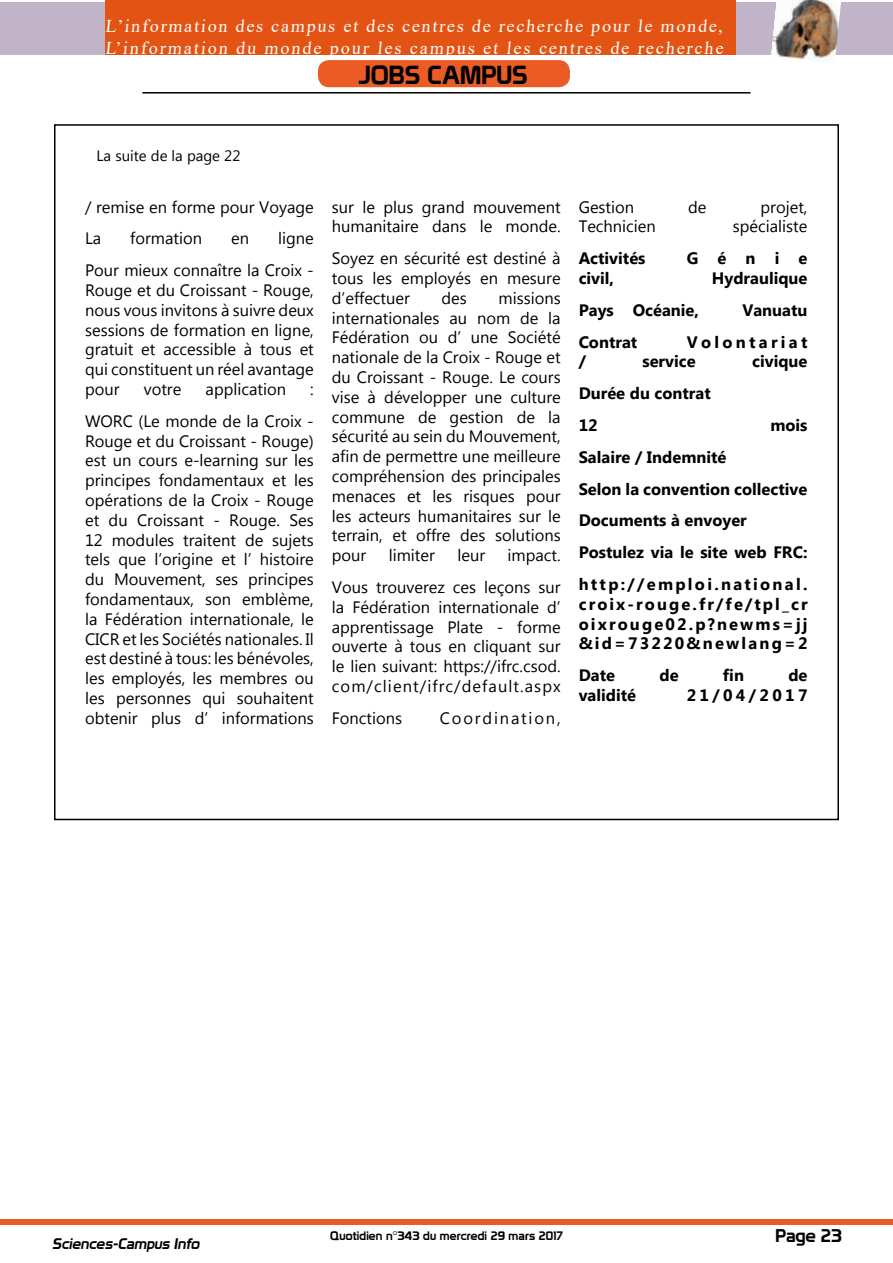
<style>
.page{position:relative;width:893px;height:1263px;background:#fff}
.page>*{position:absolute;margin:0;border:0;box-sizing:border-box;transform-origin:0 0}
.t1{font:25.5px "Prototype";color:#000}
.t2{font:18px/21.6px "Times New Roman";letter-spacing:.105em;color:#fff}
.t3{font:18px "Prototype";color:#000}
.t4{font:16.5px/19.8px "Myanmar Text";color:#000;text-align:justify}
.t5{font:700 16.5px/31.8px "Myanmar Text";color:#000}
.t6{font:16.5px "Myanmar Text";letter-spacing:.11em;color:#000}
.t7{font:700 16.5px "Myanmar Text";letter-spacing:.2em;color:#000}
.t8{font:italic 15px "Prototype";color:#000}
.t9{font:15px "Myanmar Text";color:#000}
.t10{font:12px "Prototype";letter-spacing:.01em;color:#000}
</style>
<div class="page">
<div style="left:0;top:1219px;width:893px;height:6px;background:#ea5c24"></div>
<div style="left:0;top:2px;width:893px;height:52px;background:#c2b4c8"></div>
<div style="left:105px;top:0;width:630px;height:54px;background:#e35414"></div>
<img style="left:771px;top:0;width:70px;height:62px">
<hr style="left:142px;top:92px;width:608px;height:2px;background:#000">
<div style="left:319px;top:61px;width:250px;height:25px;background:#ea5c24;border-radius:11px"></div>
<div style="left:318px;top:60px;width:252px;height:27px;border:2px solid #ea5c24;border-radius:11px"></div>
<p class="t2" style="left:105px;top:15px;width:622px">L’information des campus et des centres de recherche pour le monde,<br>L’information du monde pour les campus et les centres de recherche</p>
<h1 class="t1" style="left:359px;top:60px;width:170px">JOBS CAMPUS</h1>
<p class="t9" style="left:97px;top:147px;width:145px">La suite de la page 22</p>
<p class="t4" style="left:85px;top:191px;width:230px;line-height:31.8px">/ remise en forme pour Voyage<br>La</p>
<p class="t4" style="left:130px;top:229px;width:73px">formation</p>
<p class="t4" style="left:231px;top:229px;width:19px">en</p>
<p class="t4" style="left:85px;top:223px;width:230px;line-height:31.8px;text-align:right">ligne<br>Pour mieux connaître la Croix -</p>
<p class="t4" style="left:85px;top:280px;width:230px">Rouge et du Croissant - Rouge, nous vous invitons à suivre deux sessions de formation en ligne, gratuit et accessible à tous et qui constituent un réel avantage pour</p>
<p class="t4" style="left:144px;top:379px;width:39px">votre</p>
<p class="t4" style="left:206px;top:379px;width:82px">application</p>
<p class="t4" style="left:85px;top:373px;width:230px;line-height:31.8px;text-align:right">:<br>WORC (Le monde de la Croix -</p>
<p class="t4" style="left:85px;top:431px;width:230px">Rouge et du Croissant - Rouge) est un cours e-learning sur les principes fondamentaux et les opérations de la Croix - Rouge et du Croissant - Rouge. Ses 12 modules traitent de sujets tels que l’origine et l’ histoire du Mouvement, ses principes fondamentaux, son emblème, la Fédération internationale, le CICR et les Sociétés nationales. Il est destiné à tous: les bénévoles, les employés, les membres ou les personnes qui souhaitent obtenir plus d’ informations</p>
<p class="t4" style="left:332px;top:197px;width:230px">sur le plus grand mouvement humanitaire dans le monde.</p>
<p class="t4" style="left:332px;top:249px;width:230px">Soyez en sécurité est destiné à tous les employés en mesure d’effectuer</p>
<p class="t4" style="left:441px;top:288px;width:27px">des</p>
<p class="t4" style="left:332px;top:288px;width:230px;text-indent:167px">missions internationales au nom de la Fédération ou d’ une Société nationale de la Croix - Rouge et du Croissant - Rouge. Le cours vise à développer une culture commune de gestion de la sécurité au sein du Mouvement, afin de permettre une meilleure compréhension des principales menaces et les risques pour les acteurs humanitaires sur le terrain, et offre des solutions pour</p>
<p class="t4" style="left:389px;top:546px;width:48px">limiter</p>
<p class="t4" style="left:457px;top:546px;width:29px">leur</p>
<p class="t4" style="left:332px;top:540px;width:230px;line-height:31.8px;text-align:right">impact.<br>Vous trouverez ces leçons sur</p>
<p class="t4" style="left:332px;top:597px;width:230px">la Fédération internationale d’ apprentissage Plate - forme ouverte à tous en cliquant sur le lien suivant: https://ifrc.csod. com/client/ifrc/default.aspx</p>
<p class="t4" style="left:332px;top:708px;width:72px">Fonctions</p>
<p class="t6" style="left:440px;top:708px;width:122px">Coordination,</p>
<p class="t4" style="left:579px;top:197px;width:57px">Gestion</p>
<p class="t4" style="left:688px;top:197px;width:20px">de</p>
<p class="t4" style="left:761px;top:197px;width:48px">projet,</p>
<p class="t4" style="left:579px;top:217px;width:79px">Technicien</p>
<p class="t4" style="left:733px;top:217px;width:76px">spécialiste</p>
<p class="t5" style="left:579px;top:243px;width:68px">Activités</p>
<p class="t5" style="left:687px;top:243px;width:122px">Génie</p>
<p class="t5" style="left:579px;top:262px;width:37px">civil,</p>
<p class="t5" style="left:712px;top:262px;width:97px">Hydraulique</p>
<p class="t5" style="left:579px;top:294px;width:122px">Pays Océanie,</p>
<p class="t5" style="left:742px;top:294px;width:67px">Vanuatu</p>
<p class="t5" style="left:579px;top:326px;width:60px">Contrat</p>
<p class="t7" style="left:687px;top:332px;width:122px">Volontariat</p>
<p class="t5" style="left:579px;top:346px;width:9px">/</p>
<p class="t5" style="left:642px;top:346px;width:55px">service</p>
<p class="t5" style="left:752px;top:346px;width:57px">civique</p>
<p class="t5" style="left:579px;top:378px;width:134px">Durée du contrat<br>12</p>
<p class="t5" style="left:770px;top:409px;width:39px">mois</p>
<p class="t5" style="left:579px;top:441px;width:230px">Salaire / Indemnité<br>Selon la convention collective<br>Documents à envoyer<br>Postulez via le site web FRC: http://emploi.national.</p>
<p class="t5" style="left:579px;top:594px;width:230px;line-height:19.8px;text-align:justify">croix-rouge.fr/fe/tpl_cr oixrouge02.p?newms=jj &amp;id=73220&amp;newlang=2</p>
<p class="t5" style="left:579px;top:659px;width:38px">Date</p>
<p class="t5" style="left:659px;top:659px;width:21px">de</p>
<p class="t5" style="left:723px;top:659px;width:22px">fin</p>
<p class="t5" style="left:788px;top:659px;width:21px">de</p>
<p class="t5" style="left:579px;top:679px;width:59px">validité</p>
<p class="t5" style="left:687px;top:679px;width:122px">21/04/2017</p>
<p class="t8" style="left:52px;top:1234px;width:152px">Sciences-Campus Info</p>
<p class="t3" style="left:775px;top:1225px;width:68px">Page 23</p>
<p class="t10" style="left:330px;top:1228px;width:234px">Quotidien n°343 du mercredi 29 mars 2017</p>
</div>
